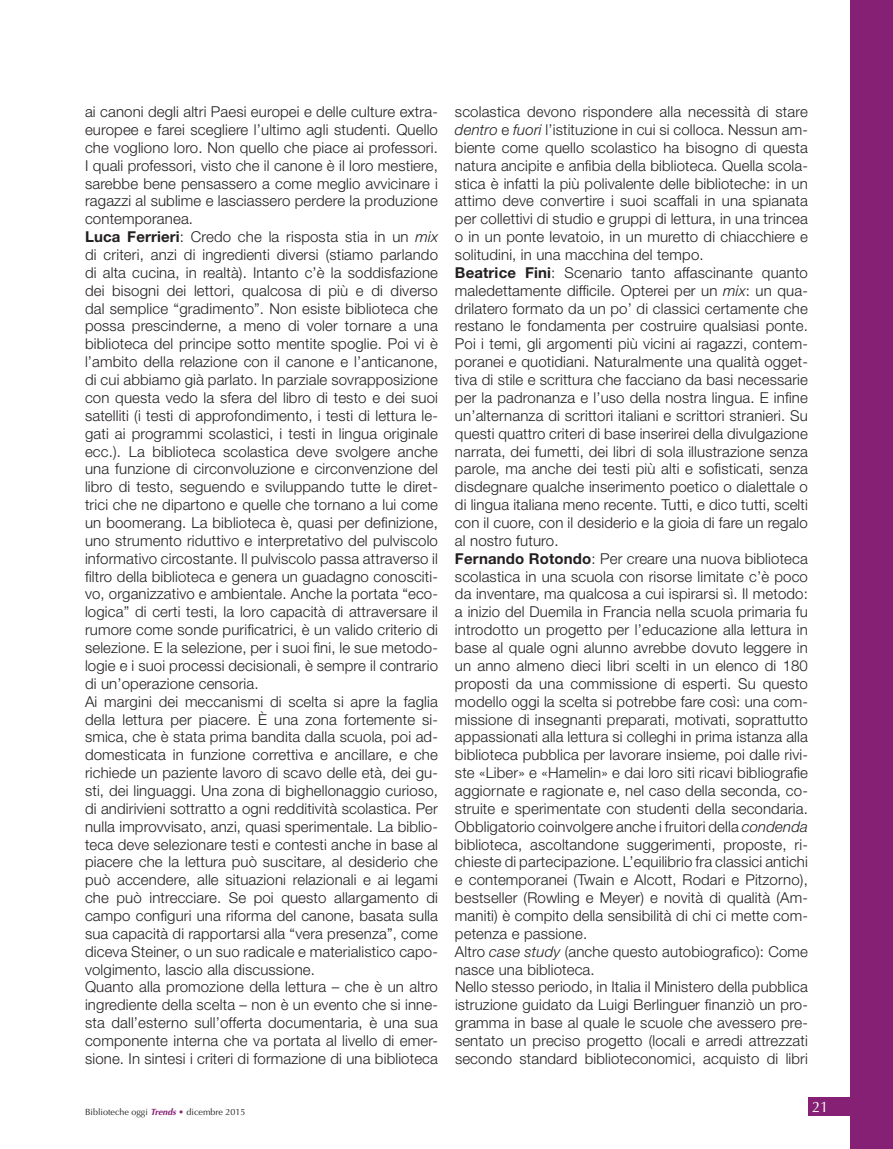
<style>
.page{position:relative;width:893px;height:1149px;background:#fff}
.page>*{position:absolute;margin:0;border:0;box-sizing:border-box;transform-origin:0 0}
.t1{font:300 15px/17.9px "Helvetica Neue LT Std";letter-spacing:.01em;color:#231f20}
.t2{font:15px "Optima";color:#fff}
.t3{font:9px "Optima";color:#231f20}
.s1{font-family:"Helvetica Neue";font-weight:700}
.s2{font-style:italic}
.s3{font-weight:700;font-style:italic;color:#862074}
.s4{color:#862074}
</style>
<div class="page">
<div style="left:808px;top:1096px;width:85px;height:18px;background:#862074"></div>
<div style="left:850px;top:0;width:43px;height:1148px;background:#862074"></div>
<p class="t1" style="left:85px;top:102px;width:354px">ai canoni degli altri Paesi europei e delle culture extra&shy;europee e farei scegliere l’ultimo agli studenti. Quello che vogliono loro. Non quello che piace ai professori.<br>I quali professori, visto che il canone è il loro mestiere, sarebbe bene pensassero a come meglio avvicinare i ragazzi al sublime e lasciassero perdere la produzione contemporanea.<br><span class="s1">Luca Ferrieri</span>: Credo che la risposta stia in un <span class="s2">mix </span>di criteri, anzi di ingredienti diversi (stiamo parlando di alta cucina, in realtà). Intanto c’è la soddisfazione dei bisogni dei lettori, qualcosa di più e di diverso dal semplice “gradimento”. Non esiste biblioteca che possa prescinderne, a meno di voler tornare a una biblioteca del principe sotto mentite spoglie. Poi vi è l’ambito della relazione con il canone e l’anticanone, di cui abbiamo già parlato. In parziale sovrapposizione con questa vedo la sfera del libro di testo e dei suoi satelliti (i testi di approfondimento, i testi di lettura le&shy;gati ai programmi scolastici, i testi in lingua originale ecc.). La biblioteca scolastica deve svolgere anche una funzione di circonvoluzione e circonvenzione del libro di testo, seguendo e sviluppando tutte le diret&shy;trici che ne dipartono e quelle che tornano a lui come un boomerang. La biblioteca è, quasi per definizione, uno strumento riduttivo e interpretativo del pulviscolo informativo circostante. Il pulviscolo passa attraverso il filtro della biblioteca e genera un guadagno conosciti&shy;vo, organizzativo e ambientale. Anche la portata “eco&shy;logica” di certi testi, la loro capacità di attraversare il rumore come sonde purificatrici, è un valido criterio di selezione. E la selezione, per i suoi fini, le sue metodo&shy;logie e i suoi processi decisionali, è sempre il contrario di un’operazione censoria.<br>Ai margini dei meccanismi di scelta si apre la faglia della lettura per piacere. È una zona fortemente si&shy;smica, che è stata prima bandita dalla scuola, poi ad&shy;domesticata in funzione correttiva e ancillare, e che richiede un paziente lavoro di scavo delle età, dei gu&shy;sti, dei linguaggi. Una zona di bighellonaggio curioso, di andirivieni sottratto a ogni redditività scolastica. Per nulla improvvisato, anzi, quasi sperimentale. La biblio&shy;teca deve selezionare testi e contesti anche in base al piacere che la lettura può suscitare, al desiderio che può accendere, alle situazioni relazionali e ai legami che può intrecciare. Se poi questo allargamento di campo configuri una riforma del canone, basata sulla sua capacità di rapportarsi alla “vera presenza”, come diceva Steiner, o un suo radicale e materialistico capo&shy;volgimento, lascio alla discussione.<br>Quanto alla promozione della lettura – che è un altro ingrediente della scelta – non è un evento che si inne&shy;sta dall’esterno sull’offerta documentaria, è una sua componente interna che va portata al livello di emer&shy;sione. In sintesi i criteri di formazione di una biblioteca</p>
<p class="t1" style="left:455px;top:102px;width:354px">scolastica devono rispondere alla necessità di stare <span class="s2">dentro</span> e <span class="s2">fuori</span> l’istituzione in cui si colloca. Nessun am&shy;biente come quello scolastico ha bisogno di questa natura ancipite e anfibia della biblioteca. Quella scola&shy;stica è infatti la più polivalente delle biblioteche: in un attimo deve convertire i suoi scaffali in una spianata per collettivi di studio e gruppi di lettura, in una trincea o in un ponte levatoio, in un muretto di chiacchiere e solitudini, in una macchina del tempo.<br><span class="s1">Beatrice Fini</span>: Scenario tanto affascinante quanto maledettamente difficile. Opterei per un <span class="s2">mix</span>: un qua&shy;drilatero formato da un po’ di classici certamente che restano le fondamenta per costruire qualsiasi ponte.<br>Poi i temi, gli argomenti più vicini ai ragazzi, contem&shy;poranei e quotidiani. Naturalmente una qualità ogget&shy;tiva di stile e scrittura che facciano da basi necessarie per la padronanza e l’uso della nostra lingua. E infine un’alternanza di scrittori italiani e scrittori stranieri. Su questi quattro criteri di base inserirei della divulgazione narrata, dei fumetti, dei libri di sola illustrazione senza parole, ma anche dei testi più alti e sofisticati, senza disdegnare qualche inserimento poetico o dialettale o di lingua italiana meno recente. Tutti, e dico tutti, scelti con il cuore, con il desiderio e la gioia di fare un regalo al nostro futuro.<br><span class="s1">Fernando Rotondo</span>: Per creare una nuova biblioteca scolastica in una scuola con risorse limitate c’è poco da inventare, ma qualcosa a cui ispirarsi sì. Il metodo: a inizio del Duemila in Francia nella scuola primaria fu introdotto un progetto per l’educazione alla lettura in base al quale ogni alunno avrebbe dovuto leggere in un anno almeno dieci libri scelti in un elenco di 180 proposti da una commissione di esperti. Su questo modello oggi la scelta si potrebbe fare così: una com&shy;missione di insegnanti preparati, motivati, soprattutto appassionati alla lettura si colleghi in prima istanza alla biblioteca pubblica per lavorare insieme, poi dalle rivi&shy;ste «Liber» e «Hamelin» e dai loro siti ricavi bibliografie aggiornate e ragionate e, nel caso della seconda, co&shy;struite e sperimentate con studenti della secondaria.<br>Obbligatorio coinvolgere anche i fruitori della <span class="s2">condenda </span>biblioteca, ascoltandone suggerimenti, proposte, ri&shy;chieste di partecipazione. L’equilibrio fra classici antichi e contemporanei (Twain e Alcott, Rodari e Pitzorno), bestseller (Rowling e Meyer) e novità di qualità (Am&shy;maniti) è compito della sensibilità di chi ci mette com&shy;petenza e passione.<br>Altro <span class="s2">case study</span> (anche questo autobiografico): Come nasce una biblioteca.<br>Nello stesso periodo, in Italia il Ministero della pubblica istruzione guidato da Luigi Berlinguer finanziò un pro&shy;gramma in base al quale le scuole che avessero pre&shy;sentato un preciso progetto (locali e arredi attrezzati secondo standard biblioteconomici, acquisto di libri</p>
<p class="t3" style="left:85px;top:1106px;width:162px">Biblioteche oggi <span class="s3">Trends</span> <span class="s4">•</span> dicembre 2015</p>
<p class="t2" style="left:812px;top:1097px;width:18px">21</p>
</div>
